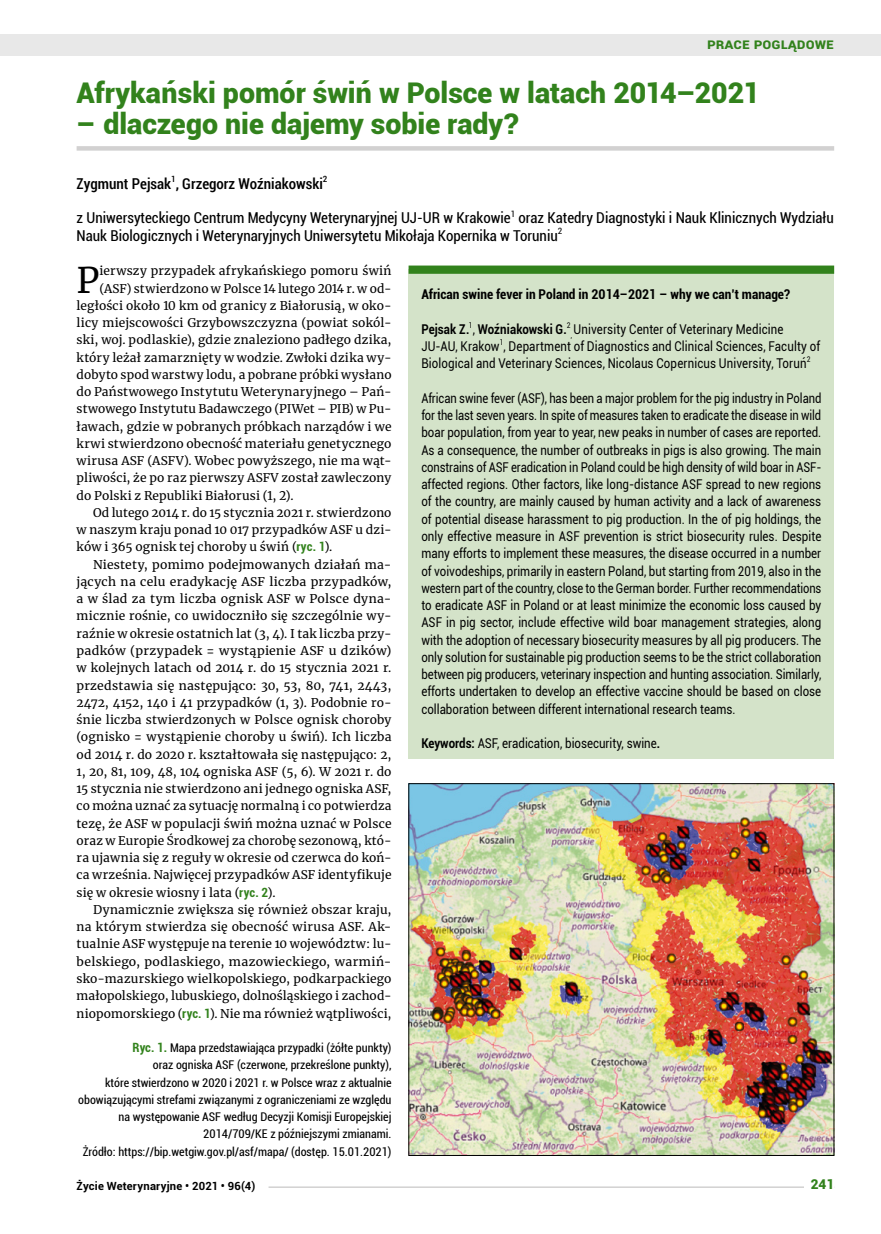
<style>
.page{position:relative;width:881px;height:1234px;background:#fff}
.page>*{position:absolute;margin:0;border:0;box-sizing:border-box;transform-origin:0 0}
.t1{font:35.25px "Merriweather";color:#000}
.t2{font:900 28.5px "Roboto";color:#32821c}
.t3{font:condensed 15px/17.2px "Roboto";color:#000}
.t4{font:500 condensed 15px "Roboto";color:#000}
.t5{font:700 15px "Roboto";color:#32821c}
.t6{font:13.5px/17.2px "Roboto";letter-spacing:.01em;color:#000;text-align:justify;scale:.83 1}
.t7{font:13.5px/17.2px "Roboto";letter-spacing:.01em;color:#000;scale:.85 1}
.t8{font:700 condensed 13.5px "Roboto";color:#000}
.t9{font:900 13.5px "Roboto";color:#32821c}
.t10{font:12px "Merriweather";letter-spacing:.015em;color:#000}
.t11{font:condensed 12px/17.2px "Roboto";color:#000;text-align:right}
.t12{font:12px "Merriweather";letter-spacing:-.005em;color:#000}
.t13{font:700 11.25px "Roboto";letter-spacing:.02em;color:#000}
.s1{font-family:"Roboto";font-weight:700;font-stretch:condensed;font-size:12.75px;color:#32821c}
.s2{font-weight:700;font-size:12.75px;color:#32821c}
.s3{font-weight:700}
</style>
<div class="page">
<div style="left:77px;top:146px;width:756px;height:5px;background:#d2d1d1"></div>
<div style="left:408px;top:269px;width:425px;height:489px;background:#d4e3c9"></div>
<div style="left:408px;top:265px;width:425px;height:9px;background:#32821c"></div>
<img style="left:410px;top:785px;width:421px;height:368px">
<div style="left:0;top:35px;width:880px;height:21px;background:#e8e8e8"></div>
<hr style="left:268px;top:1186px;width:565px;height:1px;background:#d2d1d1">
<div style="left:804px;top:1178px;width:29px;height:15px;background:#fff"></div>
<p class="t5" style="left:707px;top:33px;width:128px">Prace poglądowe</p>
<h2 class="t2" style="left:77px;top:72px;width:684px">Afrykański pomór świń w Polsce w latach 2014–2021</h2>
<h2 class="t2" style="left:77px;top:104px;width:443px">– dlaczego nie dajemy sobie rady?</h2>
<p class="t4" style="left:77px;top:173px;width:252px">Zygmunt Pejsak<sup>1</sup>, Grzegorz Woźniakowski<sup>2</sup></p>
<p class="t3" style="left:77px;top:209px;width:758px">z Uniwersyteckiego Centrum Medycyny Weterynaryjnej UJ-UR w Krakowie<sup>1</sup> oraz Katedry Diagnostyki i Nauk Klinicznych Wydziału<br>Nauk Biologicznych i Weterynaryjnych Uniwersytetu Mikołaja Kopernika w Toruniu<sup>2</sup></p>
<h1 class="t1" style="left:77px;top:255px;width:24px">P</h1>
<p class="t10" style="left:99px;top:262px;width:293px">ierwszy przypadek afrykańskiego pomoru świń</p>
<p class="t10" style="left:99px;top:280px;width:293px">(ASF) stwierdzono w Polsce 14 lutego 2014 r. w od‑</p>
<p class="t10" style="left:77px;top:297px;width:316px">ległości około 10 km od granicy z Białorusią, w oko‑</p>
<p class="t10" style="left:77px;top:314px;width:316px">licy miejscowości Grzybowszczyzna (powiat sokól‑</p>
<p class="t10" style="left:77px;top:331px;width:316px">ski, woj. podlaskie), gdzie znaleziono padłego dzika,</p>
<p class="t10" style="left:77px;top:349px;width:316px">który leżał zamarznięty w wodzie. Zwłoki dzika wy‑</p>
<p class="t10" style="left:77px;top:366px;width:316px">dobyto spod warstwy lodu, a pobrane próbki wysłano</p>
<p class="t10" style="left:77px;top:383px;width:316px">do Państwowego Instytutu Weterynaryjnego – Pań‑</p>
<p class="t10" style="left:77px;top:400px;width:316px">stwowego Instytutu Badawczego (PIWet – PIB) w Pu‑</p>
<p class="t10" style="left:77px;top:418px;width:316px">ławach, gdzie w pobranych próbkach narządów i we</p>
<p class="t10" style="left:77px;top:435px;width:316px">krwi stwierdzono obecność materiału genetycznego</p>
<p class="t10" style="left:77px;top:452px;width:316px">wirusa ASF (ASFV). Wobec powyższego, nie ma wąt‑</p>
<p class="t10" style="left:77px;top:469px;width:316px">pliwości, że po raz pierwszy ASFV został zawleczony</p>
<p class="t10" style="left:77px;top:487px;width:218px">do Polski z Republiki Białorusi (1, 2).</p>
<p class="t10" style="left:93px;top:504px;width:300px">Od lutego 2014 r. do 15 stycznia 2021 r. stwierdzono</p>
<p class="t10" style="left:77px;top:521px;width:316px">w naszym kraju ponad 10 017 przypadków ASF u dzi‑</p>
<p class="t10" style="left:77px;top:538px;width:257px">ków i 365 ognisk tej choroby u świń (<span class="s1">ryc. 1</span>).</p>
<p class="t10" style="left:93px;top:556px;width:300px">Niestety, pomimo podejmowanych działań ma‑</p>
<p class="t10" style="left:77px;top:573px;width:316px">jących na celu eradykację ASF liczba przypadków,</p>
<p class="t10" style="left:77px;top:590px;width:316px">a w ślad za tym liczba ognisk ASF w Polsce dyna‑</p>
<p class="t10" style="left:77px;top:607px;width:316px">micznie rośnie, co uwidoczniło się szczególnie wy‑</p>
<p class="t10" style="left:77px;top:625px;width:316px">raźnie w okresie ostatnich lat (3, 4). I tak liczba przy‑</p>
<p class="t10" style="left:77px;top:642px;width:316px">padków (przypadek = wystąpienie ASF u dzików)</p>
<p class="t10" style="left:77px;top:659px;width:316px">w kolejnych latach od 2014 r. do 15 stycznia 2021 r.</p>
<p class="t10" style="left:77px;top:676px;width:316px">przedstawia się następująco: 30, 53, 80, 741, 2443,</p>
<p class="t10" style="left:77px;top:694px;width:316px">2472, 4152, 140 i 41 przypadków (1, 3). Podobnie ro‑</p>
<p class="t10" style="left:77px;top:711px;width:316px">śnie liczba stwierdzonych w Polsce ognisk choroby</p>
<p class="t10" style="left:77px;top:728px;width:316px">(ognisko = wystąpienie choroby u świń). Ich liczba</p>
<p class="t10" style="left:77px;top:745px;width:316px">od 2014 r. do 2020 r. kształtowała się następująco: 2,</p>
<p class="t12" style="left:77px;top:763px;width:316px">1, 20, 81, 109, 48, 104 ogniska ASF (5, 6). W 2021 r. do</p>
<p class="t10" style="left:77px;top:780px;width:316px">15 stycznia nie stwierdzono ani jednego ogniska ASF,</p>
<p class="t10" style="left:77px;top:797px;width:316px">co można uznać za sytuację normalną i co potwierdza</p>
<p class="t10" style="left:77px;top:814px;width:316px">tezę, że ASF w populacji świń można uznać w Polsce</p>
<p class="t10" style="left:77px;top:832px;width:316px">oraz w Europie Środkowej za chorobę sezonową, któ‑</p>
<p class="t10" style="left:77px;top:849px;width:316px">ra ujawnia się z reguły w okresie od czerwca do koń‑</p>
<p class="t10" style="left:77px;top:866px;width:316px">ca września. Najwięcej przypadków ASF identyfikuje</p>
<p class="t10" style="left:77px;top:883px;width:200px">się w okresie wiosny i lata (<span class="s1">ryc. 2</span>).</p>
<p class="t10" style="left:93px;top:901px;width:300px">Dynamicznie zwiększa się również obszar kraju,</p>
<p class="t10" style="left:77px;top:918px;width:316px">na którym stwierdza się obecność wirusa ASF. Ak‑</p>
<p class="t10" style="left:77px;top:935px;width:316px">tualnie ASF występuje na terenie 10 województw: lu‑</p>
<p class="t10" style="left:77px;top:952px;width:316px">belskiego, podlaskiego, mazowieckiego, warmiń‑</p>
<p class="t10" style="left:77px;top:970px;width:316px">sko‑mazurskiego wielkopolskiego, podkarpackiego</p>
<p class="t10" style="left:77px;top:987px;width:316px">małopolskiego, lubuskiego, dolnośląskiego i zachod‑</p>
<p class="t10" style="left:77px;top:1004px;width:316px">niopomorskiego (<span class="s1">ryc. 1</span>). Nie ma również wątpliwości,</p>
<p class="t11" style="left:78px;top:1038px;width:315px"><span class="s2">Ryc. 1.</span> Mapa przedstawiająca przypadki (żółte punkty)<br>oraz ogniska ASF (czerwone, przekreślone punkty),<br>które stwierdzono w 2020 i 2021 r. w Polsce wraz z aktualnie obowiązującymi strefami związanymi z ograniczeniami ze względu na występowanie ASF według Decyzji Komisji Europejskiej 2014/709/KE z późniejszymi zmianami.<br>Żródło: https://bip.wetgiw.gov.pl/asf/mapa/ (dostęp. 15.01.2021)</p>
<p class="t8" style="left:421px;top:285px;width:370px">African swine fever in Poland in 2014–2021 – why we can’t manage?</p>
<p class="t7" style="left:421px;top:320px;width:470px"><span class="s3">Pejsak Z.</span><sup>1</sup>, <span class="s3">Woźniakowski G.</span><sup>2</sup><sub>,</sub> University Center of Veterinary Medicine<br>JU-AU, Krakow<sup>1</sup>, Department of Diagnostics and Clinical Sciences, Faculty of<br>Biological and Veterinary Sciences, Nicolaus Copernicus University, Toruń<sup>2</sup></p>
<p class="t6" style="left:421px;top:389px;width:483px">African swine fever (ASF), has been a major problem for the pig industry in Poland for the last seven years. In spite of measures taken to eradicate the disease in wild boar population, from year to year, new peaks in number of cases are reported.<br>As a consequence, the number of outbreaks in pigs is also growing. The main constrains of ASF eradication in Poland could be high density of wild boar in ASF&shy;affected regions. Other factors, like long-distance ASF spread to new regions of the country, are mainly caused by human activity and a lack of awareness of potential disease harassment to pig production. In the of pig holdings, the only effective measure in ASF prevention is strict biosecurity rules. Despite many efforts to implement these measures, the disease occurred in a number of voivodeships, primarily in eastern Poland, but starting from 2019, also in the western part of the country, close to the German border. Further recommendations to eradicate ASF in Poland or at least minimize the economic loss caused by ASF in pig sector, include effective wild boar management strategies, along with the adoption of necessary biosecurity measures by all pig producers. The only solution for sustainable pig production seems to be the strict collaboration between pig producers, veterinary inspection and hunting association. Similarly, efforts undertaken to develop an effective vaccine should be based on close collaboration between different international research teams.</p>
<p class="t7" style="left:421px;top:734px;width:282px"><span class="s3">Keywords:</span> ASF, eradication, biosecurity, swine<span class="s3">.</span></p>
<p class="t13" style="left:77px;top:1177px;width:180px">Życie Weterynaryjne • 2021 • 96(4)</p>
<p class="t9" style="left:810px;top:1174px;width:25px">241</p>
</div>
